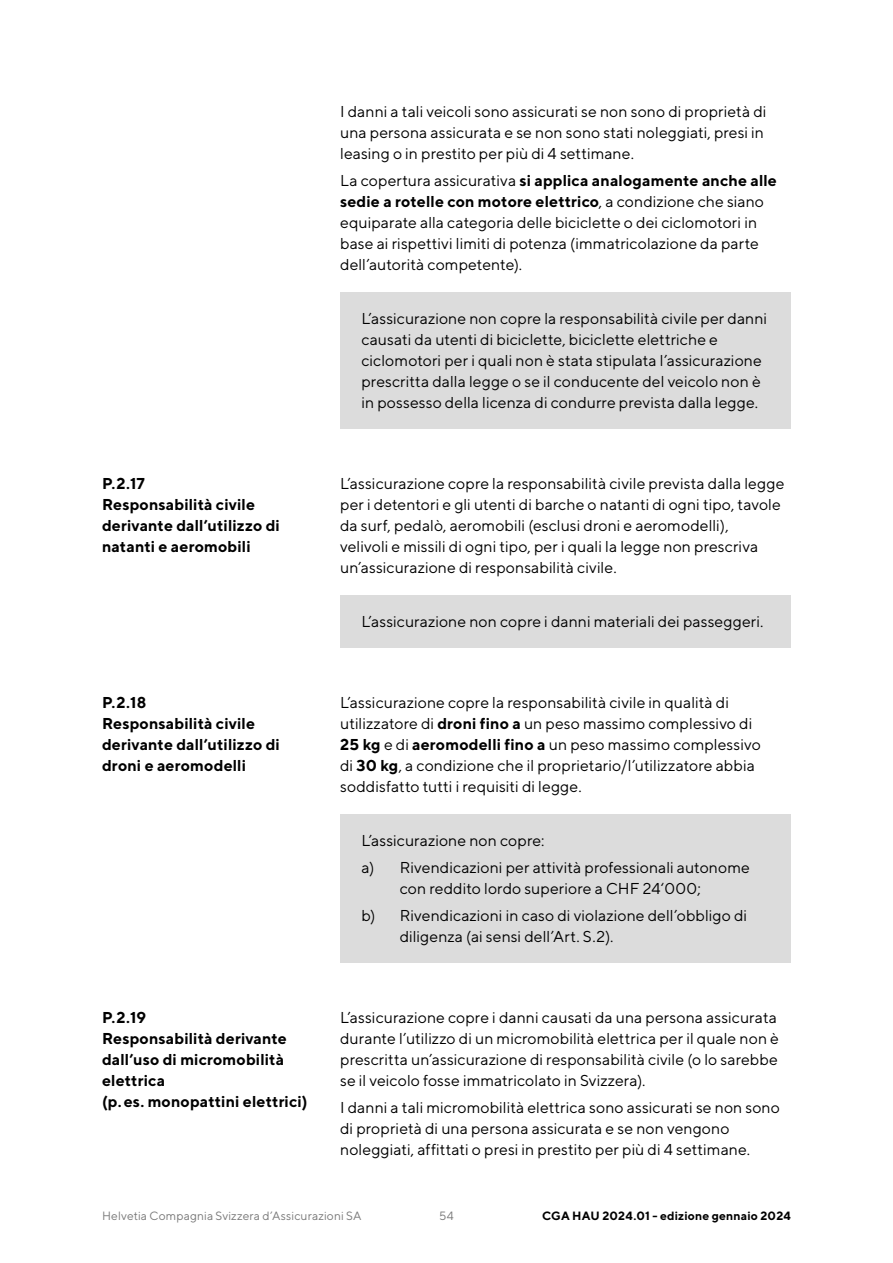
<style>
.page{position:relative;width:893px;height:1263px;background:#fff}
.page>*{position:absolute;margin:0;border:0;box-sizing:border-box;transform-origin:0 0}
.Copy_10_5_14_Regular{font:15.75px/21px "TT Norms";letter-spacing:.005em;color:#000}
.Copy_10_5_14_Regular_1-graufläche{font:15.75px/21px "TT Norms";letter-spacing:.005em;color:#000}
._03_Titel-Absatz_10_5_14_Bold__X_1_1{font:700 15.75px/21px "TT Norms";letter-spacing:.01em;color:#000}
.t1{font:12px "TT Norms";letter-spacing:.01em;color:#787878}
.t2{font:700 12px "TT Norms";letter-spacing:.015em;color:#000}
.s1{font-weight:700}
</style>
<div class="page">
<div style="left:340px;top:292px;width:451px;height:137px;background:#dcdcdc"></div>
<div style="left:340px;top:595px;width:451px;height:53px;background:#dcdcdc"></div>
<div style="left:340px;top:814px;width:451px;height:53px;background:#dcdcdc"></div>
<div style="left:340px;top:841px;width:451px;height:74px;background:#dcdcdc"></div>
<div style="left:340px;top:889px;width:451px;height:74px;background:#dcdcdc"></div>
<p class="Copy_10_5_14_Regular" style="left:340px;top:101px;width:428px">I danni a tali veicoli sono assicurati se non sono di proprietà di una persona assicurata e se non sono stati noleggiati, presi in leasing o in prestito per più di 4 settimane.</p>
<p class="Copy_10_5_14_Regular" style="left:340px;top:170px;width:438px">La copertura assicurativa <span class="s1">si applica analogamente anche alle sedie a rotelle con motore elettrico</span>, a condizione che siano equiparate alla categoria delle biciclette o dei ciclomotori in base ai rispettivi limiti di potenza (immatricolazione da parte dell’autorità competente).</p>
<p class="Copy_10_5_14_Regular_1-graufläche" style="left:361px;top:308px;width:407px">L’assicurazione non copre la responsabilità civile per danni causati da utenti di biciclette, biciclette elettriche e ciclomotori per i quali non è stata stipulata l’assicurazione prescritta dalla legge o se il conducente del veicolo non è in possesso della licenza di condurre prevista dalla legge.</p>
<p class="_03_Titel-Absatz_10_5_14_Bold__X_1_1" style="left:102px;top:473px;width:179px">P.2.17<br>Responsabilità civile derivante dall’utilizzo di natanti e aeromobili</p>
<p class="Copy_10_5_14_Regular" style="left:340px;top:473px;width:446px">L’assicurazione copre la responsabilità civile prevista dalla legge per i detentori e gli utenti di barche o natanti di ogni tipo, tavole da surf, pedalò, aeromobili (esclusi droni e aeromodelli),<br>velivoli e missili di ogni tipo, per i quali la legge non prescriva un’assicurazione di responsabilità civile.</p>
<p class="Copy_10_5_14_Regular_1-graufläche" style="left:361px;top:611px;width:404px">L’assicurazione non copre i danni materiali dei passeggeri.</p>
<p class="_03_Titel-Absatz_10_5_14_Bold__X_1_1" style="left:102px;top:692px;width:179px">P.2.18<br>Responsabilità civile derivante dall’utilizzo di droni e aeromodelli</p>
<p class="Copy_10_5_14_Regular" style="left:340px;top:692px;width:422px">L’assicurazione copre la responsabilità civile in qualità di utilizzatore di <span class="s1">droni fino a</span> un peso massimo complessivo di <span class="s1">25 kg</span> e di <span class="s1">aeromodelli fino a</span> un peso massimo complessivo di <span class="s1">30 kg</span>, a condizione che il proprietario/l’utilizzatore abbia soddisfatto tutti i requisiti di legge.</p>
<p class="Copy_10_5_14_Regular_1-graufläche" style="left:361px;top:830px;width:184px">L’assicurazione non copre:</p>
<p class="Copy_10_5_14_Regular_1-graufläche" style="left:400px;top:857px;width:352px;text-indent:-38px">a) Rivendicazioni per attività professionali autonome con reddito lordo superiore a CHF 24‘000;</p>
<p class="Copy_10_5_14_Regular_1-graufläche" style="left:400px;top:905px;width:349px;text-indent:-38px">b) Rivendicazioni in caso di violazione dell’obbligo di diligenza (ai sensi dell’Art. S.2).</p>
<p class="_03_Titel-Absatz_10_5_14_Bold__X_1_1" style="left:102px;top:1007px;width:207px">P.2.19<br>Responsabilità derivante dall’uso di micromobilità elettrica<br>(p.es. monopattini elettrici)</p>
<p class="Copy_10_5_14_Regular" style="left:340px;top:1007px;width:440px">L’assicurazione copre i danni causati da una persona assicurata durante l’utilizzo di un micromobilità elettrica per il quale non è prescritta un’assicurazione di responsabilità civile (o lo sarebbe se il veicolo fosse immatricolato in Svizzera).</p>
<p class="Copy_10_5_14_Regular" style="left:340px;top:1097px;width:441px">I danni a tali micromobilità elettrica sono assicurati se non sono di proprietà di una persona assicurata e se non vengono noleggiati, affittati o presi in prestito per più di 4 settimane.</p>
<p class="t1" style="left:102px;top:1209px;width:261px">Helvetia Compagnia Svizzera d’Assicurazioni SA</p>
<p class="t1" style="left:439px;top:1209px;width:16px">54</p>
<p class="t2" style="left:542px;top:1209px;width:250px">CGA HAU 2024.01 - edizione gennaio 2024</p>
</div>
